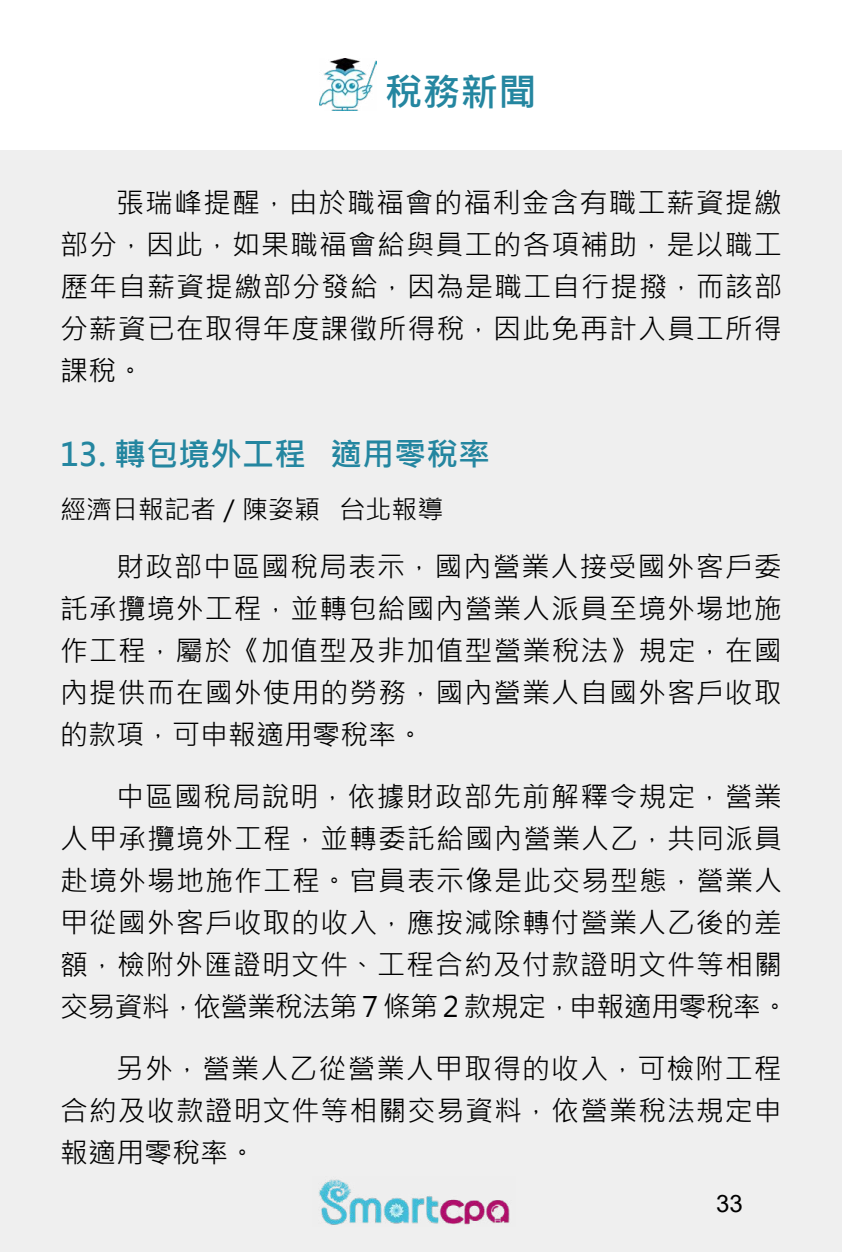
<style>
.page{position:relative;width:842px;height:1252px;background:#fff}
.page>*{position:absolute;margin:0;border:0;box-sizing:border-box;transform-origin:0 0}
.t1{font:700 38px "Microsoft Jheng Hei";color:#2486a0}
.t2{font:700 32px "Microsoft Jheng Hei";color:#2486a0}
.t3{font:28px/42px "Microsoft Jheng Hei";letter-spacing:.035em;color:#000;text-align:justify}
.t4{font:26px "Microsoft Jheng Hei";color:#000}
.t5{font:24px "Arial";color:#000}
</style>
<div class="page">
<div style="left:0;top:150px;width:842px;height:1102px;background:#efefef"></div>
<img style="left:318px;top:1179px;width:192px;height:46px">
<img style="left:319px;top:58px;width:58px;height:53px">
<h1 class="t1" style="left:384px;top:68px;width:153px">稅務新聞</h1>
<p class="t3" style="left:60px;top:182px;width:724px;text-indent:56px">張瑞峰提醒，由於職福會的福利金含有職工薪資提繳部分，因此，如果職福會給與員工的各項補助，是以職工歷年自薪資提繳部分發給，因為是職工自行提撥，而該部分薪資已在取得年度課徵所得稅，因此免再計入員工所得課稅。</p>
<p class="t2" style="left:60px;top:435px;width:432px">13. 轉包境外工程 適用零稅率</p>
<p class="t4" style="left:60px;top:493px;width:385px">經濟日報記者／陳姿穎 台北報導</p>
<p class="t3" style="left:60px;top:546px;width:723px;text-indent:56px">財政部中區國稅局表示，國內營業人接受國外客戶委託承攬境外工程，並轉包給國內營業人派員至境外場地施作工程，屬於《加值型及非加值型營業稅法》規定，在國內提供而在國外使用的勞務，國內營業人自國外客戶收取的款項，可申報適用零稅率。</p>
<p class="t3" style="left:60px;top:776px;width:730px;text-align:left;text-indent:56px">中區國稅局說明，依據財政部先前解釋令規定，營業人甲承攬境外工程，並轉委託給國內營業人乙，共同派員赴境外場地施作工程。官員表示像是此交易型態，營業人甲從國外客戶收取的收入，應按減除轉付營業人乙後的差額，檢附外匯證明文件、工程合約及付款證明文件等相關交易資料，依營業稅法第 7 條第 2 款規定，申報適用零稅率。</p>
<p class="t3" style="left:60px;top:1048px;width:723px;text-indent:56px">另外，營業人乙從營業人甲取得的收入，可檢附工程合約及收款證明文件等相關交易資料，依營業稅法規定申報適用零稅率。</p>
<p class="t5" style="left:716px;top:1187px;width:28px">33</p>
</div>
